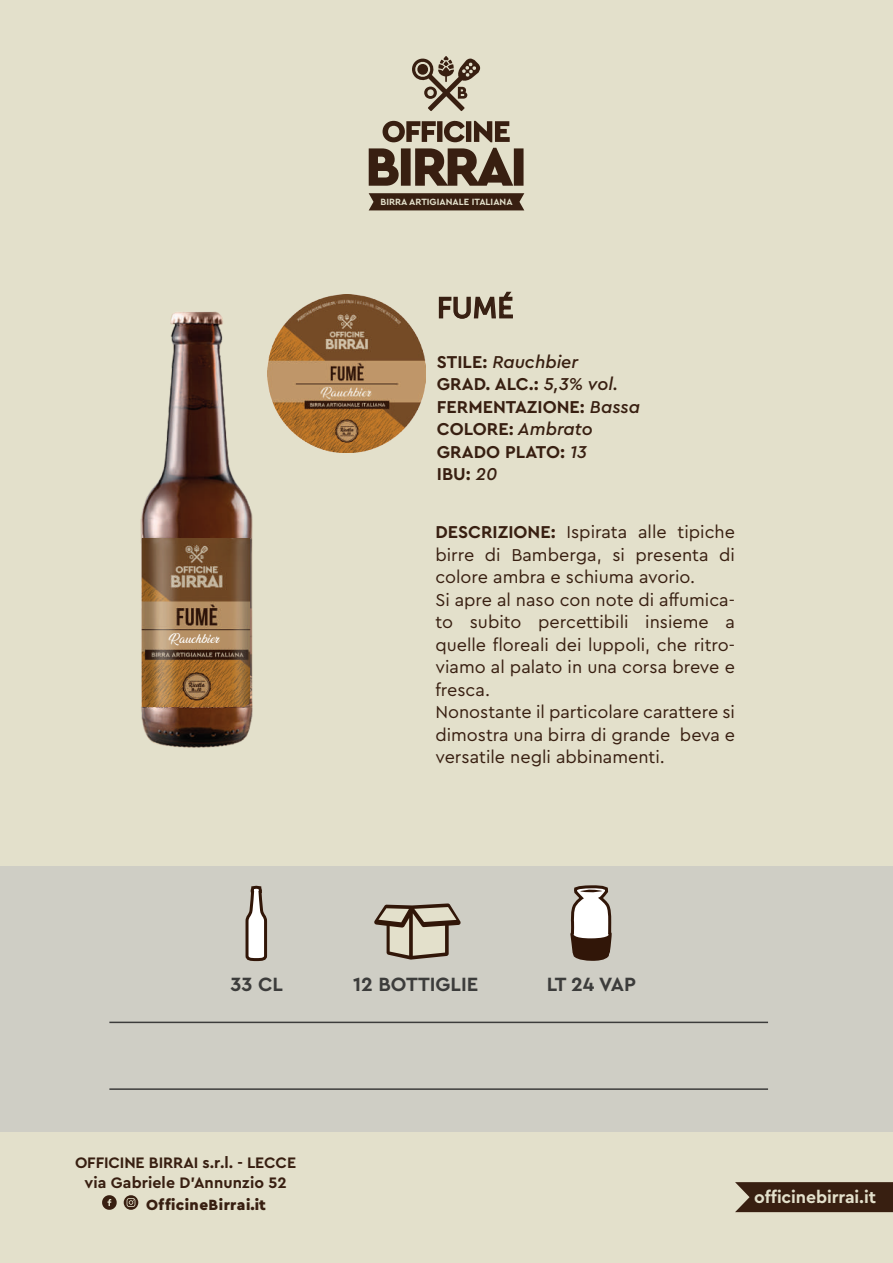
<style>
.page{position:relative;width:893px;height:1263px;background:#e3e0cb}
.page>*{position:absolute;margin:0;border:0;box-sizing:border-box;transform-origin:0 0}
.t1{font:28.5px "Museo Sans 500";color:#381f11}
.t2{font:700 20.1px "Cera Pro";color:#3c3c3b}
.t3{font:18px/22.5px "Cera Pro";color:#381f11}
.t4{font:700 18px/22.5px "Cera Pro";color:#381f11}
.t5{font:700 17.7px "Cera Pro";letter-spacing:-.005em;color:#e3e0cb}
.t6{font:700 15.9px/19px "Cera Pro";color:#381f11;text-align:center}
.t7{font:900 15.45px "Cera Pro";letter-spacing:.03em;color:#381f11}
.t8{font:11.1px "Ananda";color:#fff}
.t9{font:700 9.45px "Cera Pro";color:#e3e0cb}
.s1{font-weight:500;font-style:italic}
.s2{font-weight:700}
</style>
<div class="page">
<div style="left:0;top:866px;width:893px;height:265px;background:#cfcec5"></div>
<svg style="left:369px;top:193px;width:155px;height:17px;background:#3e2618"></svg>
<svg style="left:369px;top:148px;width:155px;height:38px"></svg>
<svg style="left:412px;top:56px;width:69px;height:55px"></svg>
<svg style="left:383px;top:121px;width:127px;height:21px"></svg>
<svg style="left:245px;top:885px;width:23px;height:77px"></svg>
<svg style="left:374px;top:903px;width:87px;height:56px"></svg>
<svg style="left:569px;top:885px;width:45px;height:139px"></svg>
<svg style="left:438px;top:291px;width:75px;height:28px"></svg>
<svg style="left:124px;top:1195px;width:14px;height:15px"></svg>
<svg style="left:102px;top:1195px;width:15px;height:15px"></svg>
<svg style="left:735px;top:1182px;width:158px;height:30px;background:#40281a"></svg>
<hr style="left:109px;top:1022px;width:659px;height:1px;background:#3c3c3b">
<hr style="left:109px;top:1088px;width:659px;height:2px;background:#3c3c3b">
<img style="left:141px;top:312px;width:111px;height:436px">
<img style="left:141px;top:539px;width:111px;height:168px">
<img style="left:268px;top:294px;width:158px;height:158px">
<p class="t8" style="left:169px;top:634px;width:52px">Rauchbier</p>
<p class="t9" style="left:380px;top:195px;width:134px">BIRRA ARTIGIANALE ITALIANA</p>
<h1 class="t1" style="left:437px;top:292px;width:78px">FUMÉ</h1>
<p class="t4" style="left:437px;top:349px;width:205px">STILE: <span class="s1">Rauchbier<br></span>GRAD. ALC.: <span class="s1">5,3% vol.<br></span>FERMENTAZIONE: <span class="s1">Bassa<br></span>COLORE: <span class="s1">Ambrato<br></span>GRADO PLATO: <span class="s1">13<br></span>IBU: <span class="s1">20</span></p>
<p class="t3" style="left:435px;top:520px;width:301px"><span class="s2">DESCRIZIONE:</span> Ispirata alle tipiche birre di Bamberga, si presenta di colore ambra e schiuma avorio.<br>Si apre al naso con note di affumica&shy;to subito percettibili insieme a quelle floreali dei luppoli, che ritro&shy;viamo al palato in una corsa breve e fresca.<br>Nonostante il particolare carattere si dimostra una birra di grande beva e versatile negli abbinamenti.</p>
<p class="t2" style="left:230px;top:971px;width:54px">33 CL</p>
<p class="t2" style="left:353px;top:971px;width:127px">12 BOTTIGLIE</p>
<p class="t2" style="left:547px;top:971px;width:91px">LT 24 VAP</p>
<p class="t6" style="left:75px;top:1153px;width:223px">OFFICINE BIRRAI s.r.l. - LECCE via Gabriele D’Annunzio 52</p>
<p class="t7" style="left:146px;top:1194px;width:121px">OfficineBirrai.it</p>
<p class="t5" style="left:754px;top:1186px;width:123px">officinebirrai.it</p>
</div>
